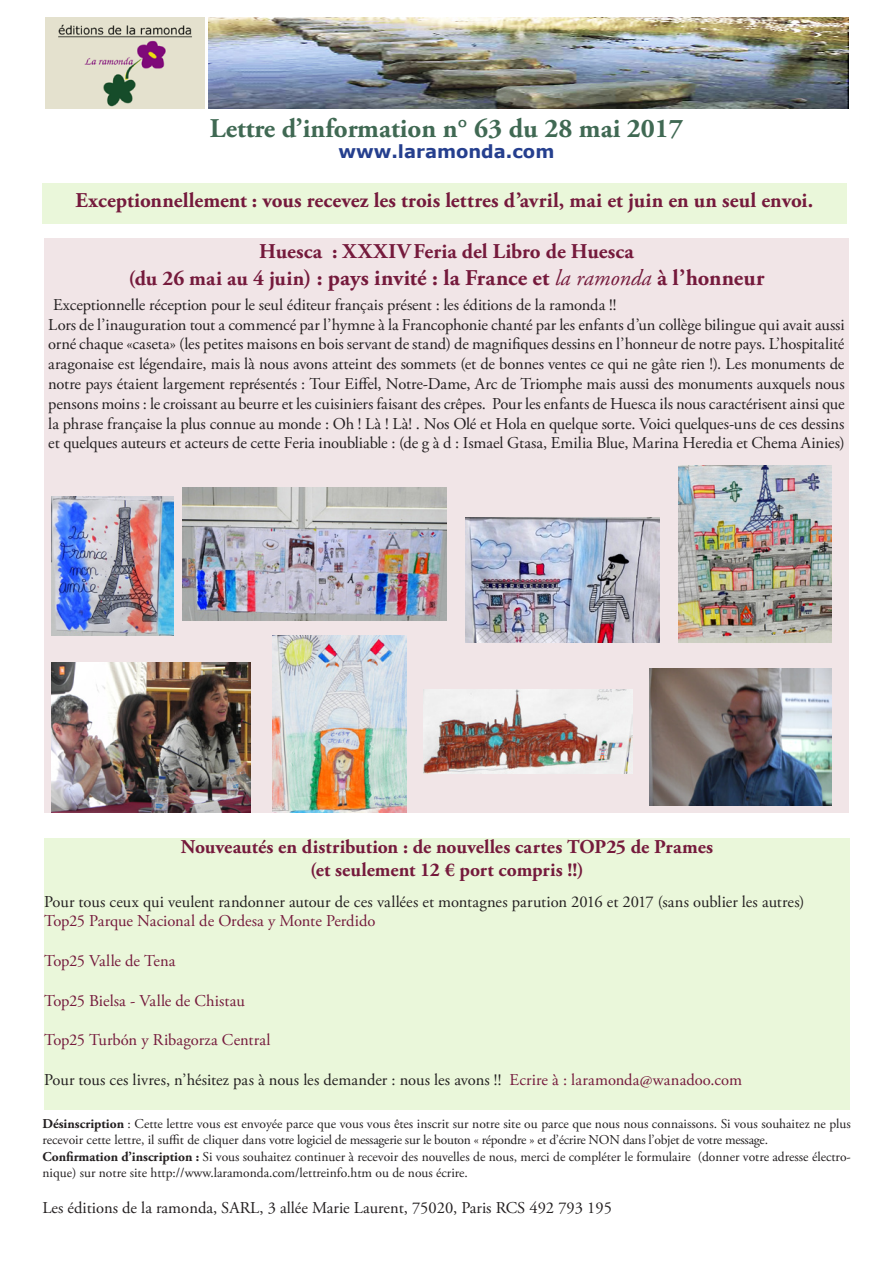
<style>
.page{position:relative;width:893px;height:1263px;background:#fff}
.page>*{position:absolute;margin:0;border:0;box-sizing:border-box;transform-origin:0 0}
.t1{font:700 27px "Adobe Garamond Pro";color:#406953}
.t2{font:700 22.5px "Adobe Garamond Pro";color:#751a3c}
.t3{font:700 21px "Adobe Garamond Pro";letter-spacing:.005em;color:#751a3c}
.t4{font:700 19.5px/23.4px "Adobe Garamond Pro";color:#751a3c;text-align:center}
.t5{font:700 18px "Verdana";color:#253f8e}
.t6{font:16.5px/19.8px "Adobe Garamond Pro";letter-spacing:-.005em;color:#231f20}
.t7{font:16.5px "Adobe Garamond Pro";letter-spacing:-.005em;color:#751a3c}
.t8{font:13.5px/16.2px "Adobe Garamond Pro";color:#231f20}
.s1{font-size:21px}
.s2{font-weight:400;font-style:italic}
.s3{color:#751a3c}
.s4{font-weight:700}
</style>
<div class="page">
<img style="left:209px;top:17px;width:639px;height:92px">
<img style="left:46px;top:17px;width:158px;height:92px">
<div style="left:44px;top:238px;width:805px;height:574px;background:#f1e5e7"></div>
<div style="left:42px;top:183px;width:805px;height:40px;background:#eaf7da"></div>
<img style="left:51px;top:496px;width:123px;height:140px">
<img style="left:183px;top:488px;width:264px;height:132px">
<img style="left:466px;top:518px;width:193px;height:124px">
<img style="left:424px;top:690px;width:208px;height:84px">
<div style="left:44px;top:838px;width:806px;height:272px;background:#eaf7da"></div>
<img style="left:51px;top:662px;width:200px;height:150px">
<img style="left:272px;top:636px;width:135px;height:176px">
<img style="left:649px;top:669px;width:182px;height:136px">
<img style="left:678px;top:466px;width:153px;height:176px">
<h1 class="t1" style="left:210px;top:112px;width:475px">Lettre d’information n° 63 du 28 mai 2017</h1>
<p class="t5" style="left:339px;top:139px;width:217px">www.laramonda.com</p>
<p class="t3" style="left:76px;top:188px;width:739px">Exceptionnellement : vous recevez les trois lettres d’avril, mai et juin en un seul envoi.</p>
<p class="t3" style="left:259px;top:239px;width:376px">Huesca : XXXIVFeria del Libro de Huesca</p>
<h2 class="t2" style="left:129px;top:264px;width:637px"><span class="s1">(du 26 mai au 4 juin</span>) : pays invité : la France et <span class="s2">la ramonda</span> à l’honneur</h2>
<p class="t6" style="left:48px;top:295px;width:798px">Exceptionnelle réception pour le seul éditeur français présent : les éditions de la ramonda !!<br>Lors de l’inauguration tout a commencé par l’hymne à la Francophonie chanté par les enfants d’un collège bilingue qui avait aussi orné chaque «caseta» (les petites maisons en bois servant de stand) de magnifiques dessins en l’honneur de notre pays. L’hospitalité aragonaise est légendaire, mais là nous avons atteint des sommets (et de bonnes ventes ce qui ne gâte rien !). Les monuments de notre pays étaient largement représentés : Tour Eiffel, Notre-Dame, Arc de Triomphe mais aussi des monuments auxquels nous pensons moins : le croissant au beurre et les cuisiniers faisant des crêpes. Pour les enfants de Huesca ils nous caractérisent ainsi que la phrase française la plus connue au monde : Oh ! Là ! Là! . Nos Olé et Hola en quelque sorte. Voici quelques-uns de ces dessins et quelques auteurs et acteurs de cette Feria inoubliable : (de g à d : Ismael Gtasa, Emilia Blue, Marina Heredia et Chema Ainies)</p>
<p class="t4" style="left:181px;top:835px;width:534px">Nouveautés en distribution : de nouvelles cartes TOP25 de Prames (et seulement 12 € port compris !!)</p>
<p class="t6" style="left:44px;top:892px;width:762px">Pour tous ceux qui veulent randonner autour de ces vallées et montagnes parution 2016 et 2017 (sans oublier les autres)</p>
<p class="t7" style="left:44px;top:911px;width:333px">Top25 Parque Nacional de Ordesa y Monte Perdido</p>
<p class="t7" style="left:44px;top:951px;width:133px">Top25 Valle de Tena</p>
<p class="t7" style="left:44px;top:990px;width:202px">Top25 Bielsa - Valle de Chistau</p>
<p class="t7" style="left:44px;top:1030px;width:228px">Top25 Turbón y Ribagorza Central</p>
<p class="t6" style="left:44px;top:1070px;width:699px">Pour tous ces livres, n’hésitez pas à nous les demander : nous les avons !! <span class="s3">Ecrire à : laramonda@wanadoo.com</span></p>
<p class="t8" style="left:43px;top:1116px;width:810px"><span class="s4">Désinscription</span> : Cette lettre vous est envoyée parce que vous vous êtes inscrit sur notre site ou parce que nous nous connaissons. Si vous souhaitez ne plus recevoir cette lettre, il suffit de cliquer dans votre logiciel de messagerie sur le bouton « répondre » et d’écrire NON dans l’objet de votre message.<br><span class="s4">Confirmation d’inscription :</span> Si vous souhaitez continuer à recevoir des nouvelles de nous, merci de compléter le formulaire (donner votre adresse électro&shy;nique) sur notre site http://www.laramonda.com/lettreinfo.htm ou de nous écrire.</p>
<p class="t6" style="left:43px;top:1198px;width:571px">Les éditions de la ramonda, SARL, 3 allée Marie Laurent, 75020, Paris RCS 492 793 195</p>
</div>
